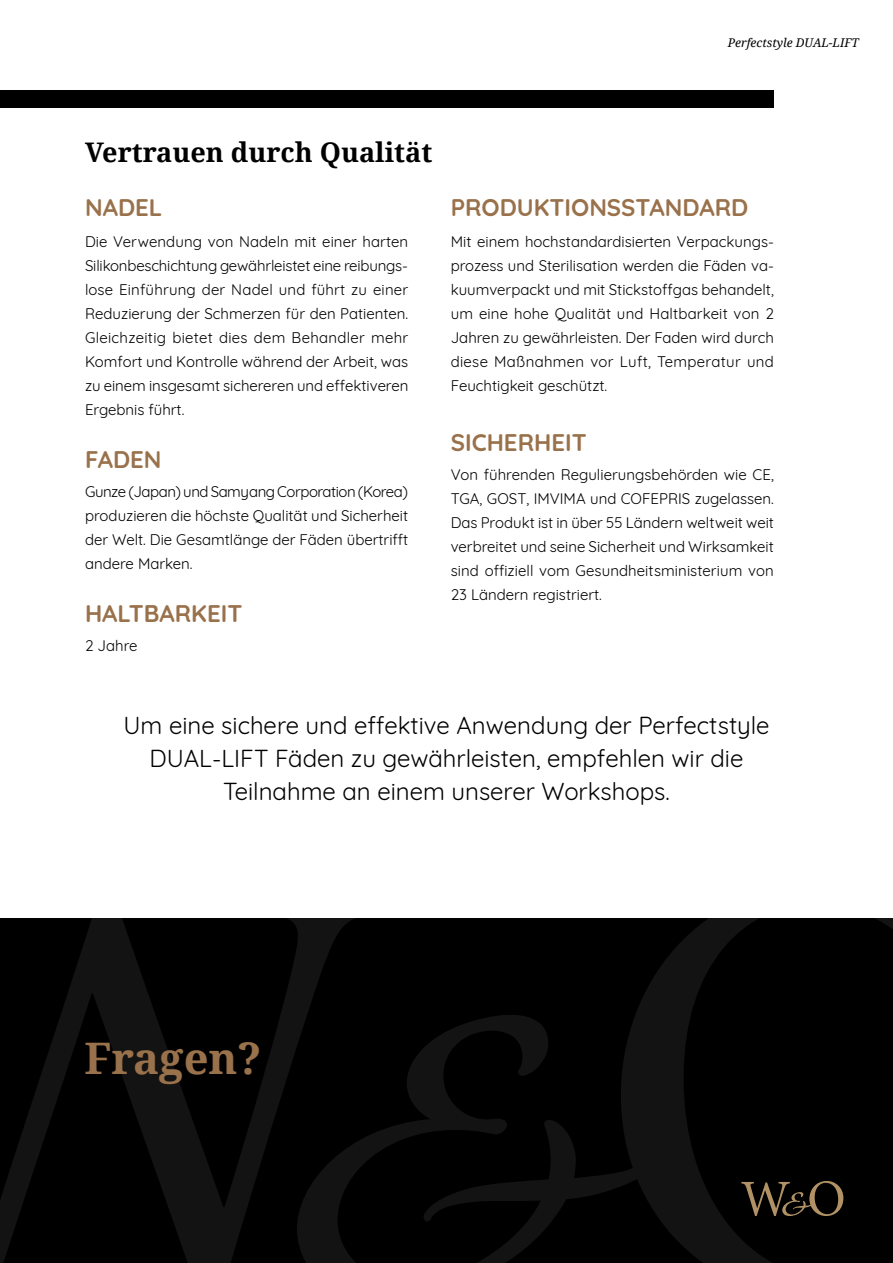
<style>
.page{position:relative;width:893px;height:1263px;background:#fff}
.page>*{position:absolute;margin:0;border:0;box-sizing:border-box;transform-origin:0 0}
.t1{font:700 43.5px "Noto Serif";color:#99714b}
.t2{font:700 27px "Noto Serif";color:#000}
.t3{font:24px/33px "Quicksand";color:#000;text-align:center}
.t4{font:700 24px "Quicksand";color:#99714b}
.t5{font:15px/24px "Quicksand";color:#000;text-align:justify}
.t6{font:italic 12px "Noto Serif";color:#000}
</style>
<div class="page">
<div style="left:0;top:918px;width:893px;height:345px;background:#000"></div>
<div style="left:0;top:90px;width:774px;height:17px;background:#000"></div>
<svg style="left:0;top:918px;width:354px;height:345px"></svg>
<svg style="left:638px;top:918px;width:255px;height:345px"></svg>
<svg style="left:295px;top:1009px;width:383px;height:254px"></svg>
<p class="t6" style="left:728px;top:34px;width:133px">Perfectstyle DUAL-LIFT</p>
<h2 class="t2" style="left:85px;top:134px;width:349px">Vertrauen durch Qualität</h2>
<h3 class="t4" style="left:85px;top:187px;width:79px">NADEL</h3>
<p class="t5" style="left:85px;top:228px;width:325px">Die Verwendung von Nadeln mit einer harten Silikonbeschichtung gewährleistet eine reibungs&shy;lose Einführung der Nadel und führt zu einer Reduzierung der Schmerzen für den Patienten.<br>Gleichzeitig bietet dies dem Behandler mehr Komfort und Kontrolle während der Arbeit, was zu einem insgesamt sichereren und effektiveren Ergebnis führt.</p>
<h3 class="t4" style="left:85px;top:439px;width:78px">FADEN</h3>
<p class="t5" style="left:85px;top:478px;width:325px">Gunze (Japan) und Samyang Corporation (Korea) produzieren die höchste Qualität und Sicherheit der Welt. Die Gesamtlänge der Fäden übertrifft andere Marken.</p>
<h3 class="t4" style="left:85px;top:594px;width:159px">HALTBARKEIT</h3>
<p class="t5" style="left:85px;top:632px;width:54px">2 Jahre</p>
<h3 class="t4" style="left:451px;top:187px;width:299px">PRODUKTIONSSTANDARD</h3>
<p class="t5" style="left:451px;top:228px;width:325px">Mit einem hochstandardisierten Verpackungs&shy;prozess und Sterilisation werden die Fäden va&shy;kuumverpackt und mit Stickstoffgas behandelt, um eine hohe Qualität und Haltbarkeit von 2<br>Jahren zu gewährleisten. Der Faden wird durch diese Maßnahmen vor Luft, Temperatur und Feuchtigkeit geschützt.</p>
<h3 class="t4" style="left:451px;top:422px;width:138px">SICHERHEIT</h3>
<p class="t5" style="left:451px;top:461px;width:325px">Von führenden Regulierungsbehörden wie CE, TGA, GOST, IMVIMA und COFEPRIS zugelassen.<br>Das Produkt ist in über 55 Ländern weltweit weit verbreitet und seine Sicherheit und Wirksamkeit sind offiziell vom Gesundheitsministerium von 23 Ländern registriert.</p>
<h3 class="t3" style="left:123px;top:707px;width:647px">Um eine sichere und effektive Anwendung der Perfectstyle<br>DUAL-LIFT Fäden zu gewährleisten, empfehlen wir die<br>Teilnahme an einem unserer Workshops.</h3>
<h1 class="t1" style="left:84px;top:1027px;width:179px">Fragen?</h1>
</div>
